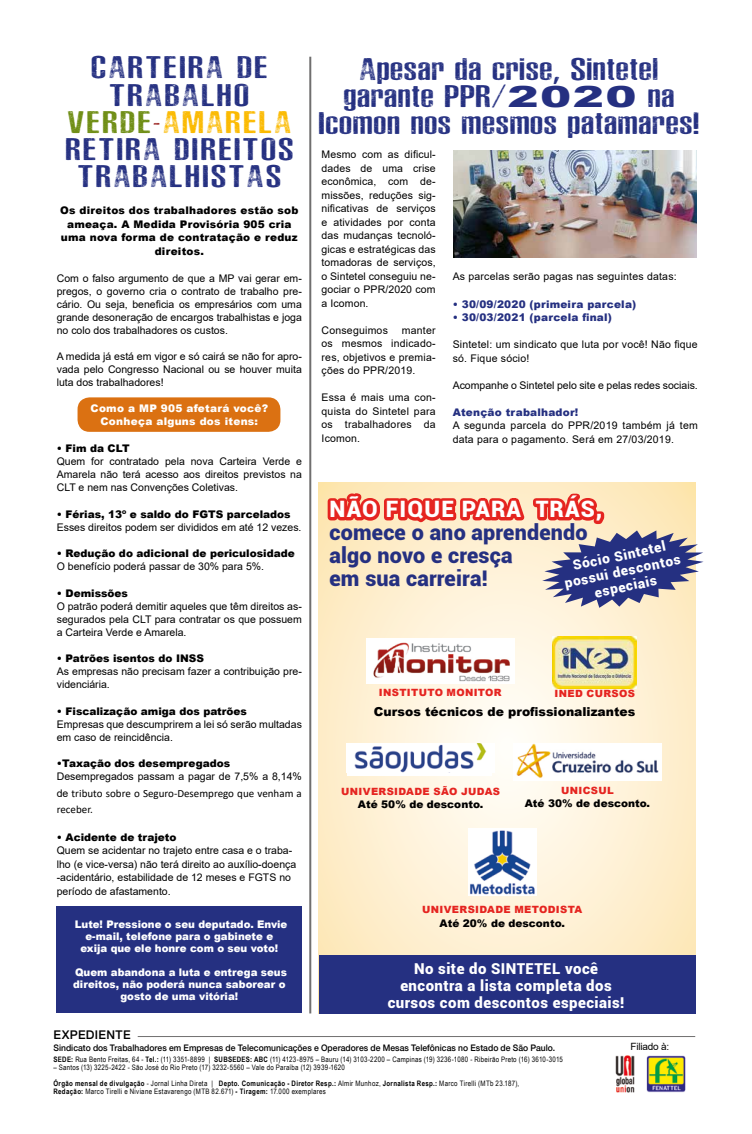
<style>
.page{position:relative;width:752px;height:1134px;background:#fff}
.page>*{position:absolute;margin:0;border:0;box-sizing:border-box;transform-origin:0 0}
.t1{font:29px/27.2px "ASPHALTICSCRATCHROUNDEDPERSONAL";letter-spacing:.03em;color:#253081;text-align:center;scale:1.61 1}
.t2{font:29px/27.2px "ASPHALTICSCRATCHROUNDEDPERSONAL";letter-spacing:.07em;color:#253081;scale:1.61 1}
.t3{font:29px "ASPHALTICSCRATCHROUNDEDPERSONAL";letter-spacing:.07em;color:#fbba00;scale:1.61 1}
.t4{font:900 22.6px "Roboto";letter-spacing:.05em;color:#fff}
.t5{font:900 21.6px/23px "Roboto";letter-spacing:.01em;color:#253081}
.t6{font:900 15px/17px "Roboto";letter-spacing:.03em;color:#fff;text-align:center}
.t7{font:900 13.7px/15.6px "Roboto";color:#fff;text-align:center}
.t8{font:900 12.3px "Arial";color:#000}
.t9{font:500 12px "Helvetica 65";letter-spacing:.03em;color:#000}
.t10{font:11px/16.5px "Calibri";color:#000}
.t11{font:10.5px/13.5px "Arial";color:#000;text-align:justify}
.t12{font:900 10.5px "Arial";color:#000}
.t13{font:10.5px/13.5px "Arial";letter-spacing:.02em;color:#000}
.t14{font:900 10.5px/12.1px "Arial";color:#fff;text-align:center}
.t15{font:900 10.5px/13.5px "Arial";letter-spacing:.02em;color:#000;text-align:center}
.t16{font:900 10.5px "Arial";letter-spacing:.02em;color:#253081}
.t17{font:900 10.5px/13px "Arial";letter-spacing:.025em;color:#fff;text-align:center}
.t18{font:900 10px "Arial";letter-spacing:.035em;color:#e52420}
.t19{font:10px "Arial";letter-spacing:-.02em;color:#000}
.t20{font:500 9px "Helvetica 65";letter-spacing:.005em;color:#000;scale:.95 1}
.t21{font:7.5px/16px "Arial Narrow";letter-spacing:.035em;color:#000}
.s1{color:#6f8e15}
.s2{color:#9a2220}
.s3{font-family:"Arial";font-size:10.5px}
.s4{font-family:"Arial";font-weight:900}
.s5{font-weight:700}
</style>
<div class="page">
<svg style="left:319px;top:482px;width:375px;height:473px;background:#fef1d6"></svg>
<div style="left:319px;top:955px;width:375px;height:59px;background:#253081"></div>
<img style="left:615px;top:1055px;width:71px;height:38px">
<hr style="left:138px;top:1036px;width:556px;height:1px;background:#706f6f">
<img style="left:453px;top:151px;width:243px;height:106px">
<div style="left:57px;top:906px;width:245px;height:107px;background:#253081"></div>
<hr style="left:309px;top:57px;width:2px;height:956px;background:#706f6f">
<img style="left:513px;top:743px;width:148px;height:37px">
<img style="left:468px;top:829px;width:68px;height:67px">
<img style="left:366px;top:638px;width:147px;height:45px">
<img style="left:552px;top:637px;width:84px;height:51px">
<div style="left:77px;top:397px;width:203px;height:35px;background:#db7112;border-radius:12px"></div>
<svg style="left:324px;top:489px;width:379px;height:119px;background:#d7b6aa"></svg>
<div style="left:347px;top:743px;width:144px;height:33px;background:#fff"></div>
<img style="left:346px;top:743px;width:148px;height:29px">
<h1 class="t1" style="left:92px;top:54px;width:65px">Carteira</h1>
<h1 class="t1" style="left:237px;top:54px;width:20px">de</h1>
<h1 class="t1" style="left:110px;top:81px;width:88px">trabalho</h1>
<h1 class="t3" style="left:68px;top:104px;width:137px"><span class="s1">verde</span><span class="s2">-</span>amarela</h1>
<h1 class="t1" style="left:66px;top:136px;width:42px">retira</h1>
<h1 class="t2" style="left:78px;top:136px;width:134px;text-indent:97px">direitos trabalhistas</h1>
<p class="t15" style="left:60px;top:203px;width:239px">Os direitos dos trabalhadores estão sob ameaça. A Medida Provisória 905 cria uma nova forma de contratação e reduz direitos.</p>
<p class="t11" style="left:57px;top:272px;width:246px;line-height:13px">Com o falso argumento de que a MP vai gerar em&shy;pregos, o governo cria o contrato de trabalho pre&shy;cário. Ou seja, beneficia os empresários com uma grande desoneração de encargos trabalhistas e joga no colo dos trabalhadores os custos.</p>
<p class="t11" style="left:57px;top:350px;width:246px;line-height:13px">A medida já está em vigor e só cairá se não for apro&shy;vada pelo Congresso Nacional ou se houver muita luta dos trabalhadores!</p>
<p class="t17" style="left:90px;top:402px;width:179px">Como a MP 905 afetará você?<br>Conheça alguns dos itens:</p>
<p class="t12" style="left:57px;top:441px;width:74px">• Fim da CLT</p>
<p class="t11" style="left:57px;top:455px;width:246px;line-height:13px">Quem for contratado pela nova Carteira Verde e Amarela não terá acesso aos direitos previstos na CLT e nem nas Convenções Coletivas.</p>
<p class="t12" style="left:57px;top:506px;width:235px">• Férias, 13º e saldo do FGTS parcelados</p>
<p class="t11" style="left:57px;top:520px;width:246px">Esses direitos podem ser divididos em até 12 vezes.</p>
<p class="t12" style="left:57px;top:546px;width:239px">• Redução do adicional de periculosidade</p>
<p class="t11" style="left:57px;top:560px;width:209px">O benefício poderá passar de 30% para 5%.</p>
<p class="t12" style="left:57px;top:585px;width:73px">• Demissões</p>
<p class="t11" style="left:57px;top:599px;width:246px;line-height:13px">O patrão poderá demitir aqueles que têm direitos as&shy;segurados pela CLT para contratar os que possuem a Carteira Verde e Amarela.</p>
<p class="t12" style="left:57px;top:651px;width:149px">• Patrões isentos do INSS</p>
<p class="t11" style="left:57px;top:665px;width:246px;line-height:13px">As empresas não precisam fazer a contribuição pre&shy;videnciária.</p>
<p class="t12" style="left:57px;top:703px;width:192px">• Fiscalização amiga dos patrões</p>
<p class="t11" style="left:57px;top:717px;width:246px;line-height:13px">Empresas que descumprirem a lei só serão multadas em caso de reincidência.</p>
<p class="t12" style="left:57px;top:756px;width:175px">•Taxação dos desempregados</p>
<p class="t11" style="left:57px;top:770px;width:246px">Desempregados passam a pagar de 7,5% a 8,14%</p>
<p class="t10" style="left:57px;top:784px;width:246px"><span class="s3">de</span> tributo sobre o Seguro-Desemprego que venham a receber.</p>
<p class="t12" style="left:57px;top:829px;width:121px">• Acidente de trajeto</p>
<p class="t11" style="left:57px;top:844px;width:241px;text-align:left">Quem se acidentar no trajeto entre casa e o traba&shy;lho (e vice-versa) não terá direito ao auxílio-doença -acidentário, estabilidade de 12 meses e FGTS no período de afastamento.</p>
<p class="t14" style="left:75px;top:918px;width:214px">Lute! Pressione o seu deputado. Envie e-mail, telefone para o gabinete e exija que ele honre com o seu voto!</p>
<p class="t14" style="left:73px;top:966px;width:215px">Quem abandona a luta e entrega seus direitos, não poderá nunca saborear o gosto de uma vitória!</p>
<h1 class="t1" style="left:319px;top:55px;width:237px">Apesar da crise, Sintetel garante PPR/<span class="s4">2020</span> na<br>Icomon nos mesmos patamares!</h1>
<p class="t11" style="left:321px;top:148px;width:115px">Mesmo com as dificul&shy;dades de uma crise econômica, com de&shy;missões, reduções sig&shy;nificativas de serviços e atividades por conta das mudanças tecnoló&shy;gicas e estratégicas das tomadoras de serviços, o Sintetel conseguiu ne&shy;gociar o PPR/2020 com a Icomon.</p>
<p class="t13" style="left:321px;top:323px;width:68px">Conseguimos</p>
<p class="t11" style="left:321px;top:323px;width:115px;text-indent:80px">manter os mesmos indicado&shy;res, objetivos e premia&shy;ções do PPR/2019.</p>
<p class="t11" style="left:321px;top:391px;width:115px">Essa é mais uma con&shy;quista do Sintetel para os trabalhadores da Icomon.</p>
<p class="t13" style="left:452px;top:269px;width:225px">As parcelas serão pagas nas seguintes datas:</p>
<p class="t16" style="left:452px;top:296px;width:185px">• 30/09/2020 (primeira parcela)</p>
<p class="t16" style="left:452px;top:310px;width:161px">• 30/03/2021 (parcela final)</p>
<p class="t13" style="left:452px;top:338px;width:246px">Sintetel: um sindicato que luta por você! Não fique só. Fique sócio!</p>
<p class="t11" style="left:452px;top:378px;width:246px">Acompanhe o Sintetel pelo site e pelas redes sociais.</p>
<p class="t16" style="left:452px;top:404px;width:127px">Atenção trabalhador!</p>
<p class="t13" style="left:452px;top:419px;width:246px">A segunda parcela do PPR/2019 também já tem data para o pagamento. Será em 27/03/2019.</p>
<h2 class="t4" style="left:329px;top:493px;width:274px">Não fique para trás,</h2>
<h3 class="t5" style="left:329px;top:520px;width:260px">comece o ano aprendendo algo novo e cresça<br>em sua carreira!</h3>
<h3 class="t7" style="left:559px;top:560px;width:121px;rotate:-12deg">Sócio Sintetel possui descontos especiais</h3>
<p class="t18" style="left:378px;top:685px;width:28px">Instit</p>
<p class="t18" style="left:418px;top:685px;width:37px">uto monitor</p>
<p class="t18" style="left:554px;top:686px;width:82px">Ined Cursos</p>
<p class="t8" style="left:374px;top:702px;width:263px">Cursos técnicos de profissionalizantes</p>
<p class="t18" style="left:341px;top:784px;width:9px">Univer</p>
<p class="t18" style="left:386px;top:784px;width:115px">si dade São Judas</p>
<p class="t12" style="left:358px;top:797px;width:127px">Até 50% de desconto.</p>
<p class="t18" style="left:560px;top:783px;width:9px">Unic</p>
<p class="t18" style="left:590px;top:783px;width:24px">sul</p>
<p class="t12" style="left:524px;top:796px;width:127px">Até 30% de desconto.</p>
<p class="t18" style="left:422px;top:902px;width:9px">Univer</p>
<p class="t18" style="left:467px;top:902px;width:56px">sidade meto</p>
<p class="t18" style="left:547px;top:902px;width:29px">dista</p>
<p class="t12" style="left:439px;top:915px;width:127px">Até 20% de desconto.</p>
<h3 class="t6" style="left:387px;top:959px;width:238px">No site do Sintetel você encontra a lista completa dos cursos com descontos especiais!</h3>
<p class="t9" style="left:53px;top:1028px;width:79px">EXPEDIENTE</p>
<p class="t20" style="left:53px;top:1043px;width:529px">Sindicato dos Trabalhadores em Empresas de Telecomunicações e Operadores de Mesas Telefônicas no Estado de São Paulo.</p>
<p class="t19" style="left:630px;top:1040px;width:40px">Filiado à:</p>
<p class="t21" style="left:53px;top:1051px;width:511px"><span class="s5">SEDE:</span> Rua Bento Freitas, 64 - <span class="s5">Tel.:</span> (11) 3351-8899 | <span class="s5">SUBSEDES: ABC</span> (11) 4123-8975 – Bauru (14) 3103-2200 – Campinas (19) 3236-1080 - Ribeirão Preto (16) 3610-3015</p>
<p class="t21" style="left:53px;top:1059px;width:467px">– Santos (13) 3225-2422 - São José do Rio Preto (17) 3232-5560 – Vale do Paraíba (12) 3939-1620<br><span class="s5">Órgão mensal de divulgação</span> - Jornal Linha Direta | <span class="s5">Depto. Comunicação - Diretor Resp.:</span> Almir Munhoz, <span class="s5">Jornalista Resp.:</span> Marco Tirelli (MTb 23.187),</p>
<p class="t21" style="left:53px;top:1083px;width:274px"><span class="s5">Redação:</span> Marco Tirelli e Niviane Estavarengo (MTB 82.671) <span class="s5">- Tiragem:</span> 17.000 exemplares</p>
</div>
